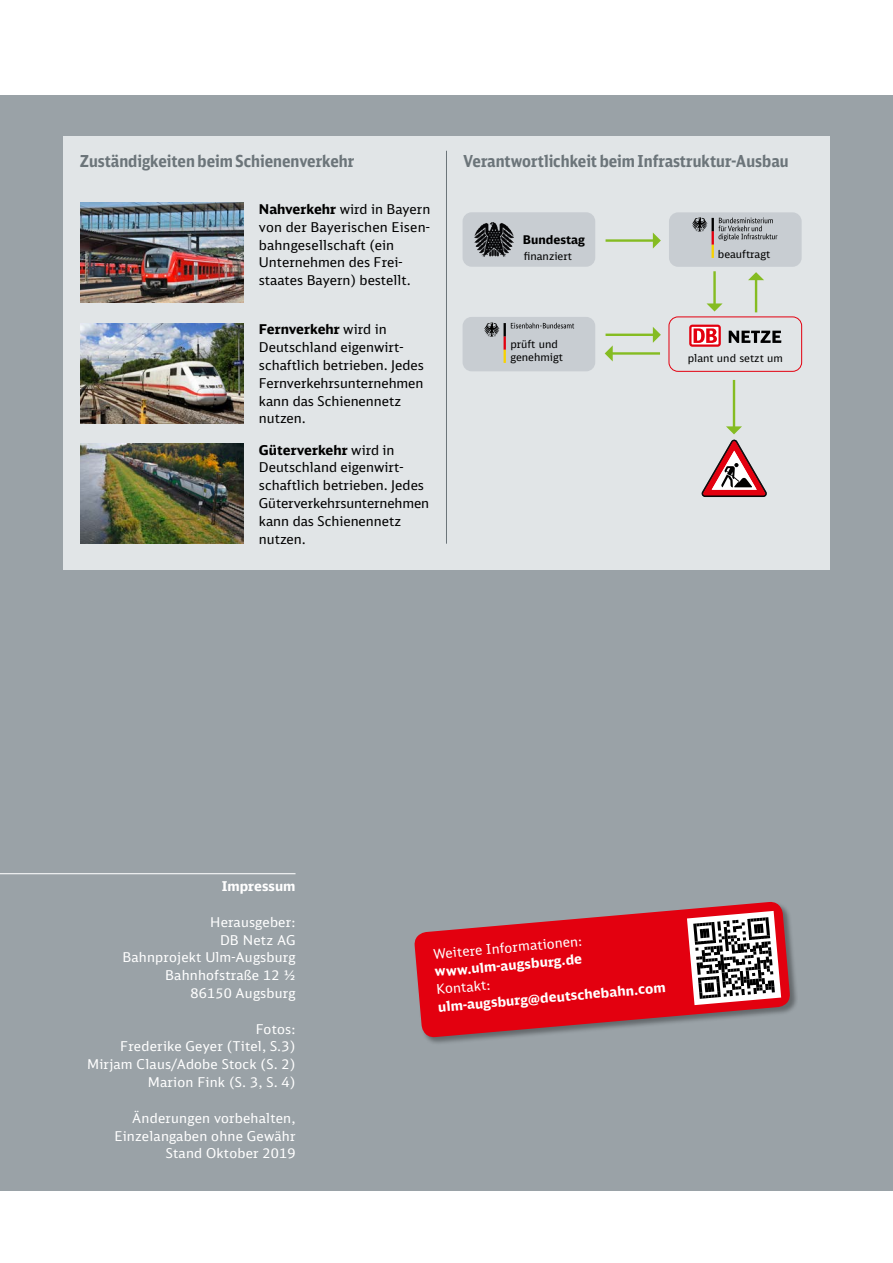
<style>
.page{position:relative;width:893px;height:1263px;background:#fff}
.page>*{position:absolute;margin:0;border:0;box-sizing:border-box;transform-origin:0 0}
.t1{font:700 16.5px "DB Sans Cond";color:#6c757a}
.t2{font:13.5px/17.9px "DB Sans";color:#000}
.t3{font:13.5px/17.9px "DB Sans";letter-spacing:.015em;color:#fff;text-align:right}
.t4{font:700 13.5px "DB Sans";color:#fff}
.t5{font:700 12px "DB Sans";color:#000}
.t6{font:10.8px/12.9px "DB Sans";color:#000}
.s1{font-weight:700}
</style>
<div class="page">
<div style="left:0;top:96px;width:893px;height:1095px;background:#9aa2a7"></div>
<hr style="left:0;top:873px;width:296px;height:1px;background:#fff">
<div style="left:414px;top:902px;width:384px;height:144px;background:#000;opacity:.35"></div>
<svg style="left:414px;top:902px;width:377px;height:136px;fill:#e3000f"></svg>
<svg style="left:687px;top:911px;width:94px;height:94px;background:#a9888a"></svg>
<div style="left:64px;top:136px;width:390px;height:434px;background:#e1e5e7"></div>
<img style="left:80px;top:203px;width:164px;height:100px">
<img style="left:80px;top:323px;width:164px;height:100px">
<img style="left:80px;top:443px;width:164px;height:101px">
<div style="left:454px;top:136px;width:375px;height:434px;background:#e1e5e7"></div>
<div style="left:463px;top:317px;width:132px;height:54px;background:#c8cdd2;border-radius:9px"></div>
<svg style="left:484px;top:322px;width:90px;height:41px"></svg>
<div style="left:463px;top:212px;width:132px;height:55px;background:#c8cdd2;border-radius:9px"></div>
<img style="left:474px;top:222px;width:40px;height:35px">
<div style="left:669px;top:212px;width:133px;height:55px;background:#c8cdd2;border-radius:9px"></div>
<div style="left:669px;top:317px;width:133px;height:55px;border:1px solid #e3000f;border-radius:9px"></div>
<svg style="left:702px;top:440px;width:64px;height:57px"></svg>
<hr style="left:606px;top:239px;width:48px;height:3px;background:#85bc22">
<svg style="left:653px;top:233px;width:8px;height:16px"></svg>
<hr style="left:733px;top:380px;width:2px;height:47px;background:#85bc22">
<svg style="left:726px;top:426px;width:16px;height:8px"></svg>
<hr style="left:606px;top:334px;width:48px;height:2px;background:#85bc22">
<svg style="left:653px;top:327px;width:8px;height:16px"></svg>
<hr style="left:612px;top:352px;width:48px;height:3px;background:#85bc22">
<svg style="left:605px;top:345px;width:8px;height:16px"></svg>
<hr style="left:713px;top:271px;width:3px;height:34px;background:#85bc22">
<svg style="left:706px;top:303px;width:17px;height:8px"></svg>
<hr style="left:755px;top:279px;width:2px;height:33px;background:#85bc22">
<svg style="left:748px;top:272px;width:16px;height:8px"></svg>
<svg style="left:729px;top:331px;width:52px;height:12px"></svg>
<div style="left:689px;top:325px;width:32px;height:22px;background:linear-gradient(to right,#e3000f,#e3000f);border-radius:3px"></div>
<svg style="left:691px;top:327px;width:27px;height:17px"></svg>
<svg style="left:694px;top:328px;width:23px;height:15px"></svg>
<svg style="left:692px;top:217px;width:85px;height:41px"></svg>
<hr style="left:446px;top:151px;width:1px;height:393px;background:#6c757a">
<p class="t1" style="left:80px;top:151px;width:276px">Zuständigkeiten beim Schienenverkehr</p>
<p class="t2" style="left:259px;top:200px;width:173px"><span class="s1">Nahverkehr</span> wird in Bayern von der Bayerischen Eisen&shy;bahngesellschaft (ein<br>Unternehmen des Frei&shy;staates Bayern) bestellt.</p>
<p class="t2" style="left:259px;top:320px;width:166px"><span class="s1">Fernverkehr</span> wird in<br>Deutschland eigenwirt-- schaftlich betrieben. Jedes<br>Fernverkehrsunternehmen kann das Schienennetz nutzen.</p>
<p class="t2" style="left:259px;top:440px;width:172px"><span class="s1">Güterverkehr</span> wird in<br>Deutschland eigenwirt&shy;schaftlich betrieben. Jedes<br>Güterverkehrsunternehmen kann das Schienennetz nutzen.</p>
<p class="t1" style="left:463px;top:151px;width:327px">Verantwortlichkeit beim Infrastruktur-Ausbau</p>
<p class="t5" style="left:523px;top:232px;width:64px">Bundestag</p>
<p class="t6" style="left:524px;top:250px;width:50px">finanziert</p>
<p class="t6" style="left:718px;top:247px;width:54px">beauftragt</p>
<p class="t6" style="left:510px;top:338px;width:54px">prüft und genehmigt</p>
<p class="t6" style="left:688px;top:351px;width:96px">plant und setzt um</p>
<p class="t4" style="left:222px;top:877px;width:75px">Impressum</p>
<p class="t3" style="left:122px;top:913px;width:175px">Herausgeber:<br>DB Netz AG<br>Bahnprojekt Ulm-Augsburg<br>Bahnhofstraße 12 ½<br>86150 Augsburg</p>
<p class="t3" style="left:87px;top:1019px;width:210px">Fotos:<br>Frederike Geyer (Titel, S.3)<br>Mirjam Claus/Adobe Stock (S. 2)<br>Marion Fink (S. 3, S. 4)</p>
<p class="t3" style="left:114px;top:1109px;width:183px">Änderungen vorbehalten,<br>Einzelangaben ohne Gewähr<br>Stand Oktober 2019</p>
<p class="t3" style="left:432px;top:945px;width:151px;rotate:-5deg">Weitere Informationen:</p>
<p class="t4" style="left:434px;top:963px;width:149px;rotate:-5deg">www.ulm-augsburg.de</p>
<p class="t3" style="left:436px;top:980px;width:56px;rotate:-5deg">Kontakt:</p>
<p class="t4" style="left:437px;top:998px;width:230px;rotate:-5deg">ulm-augsburg@deutschebahn.com</p>
</div>
